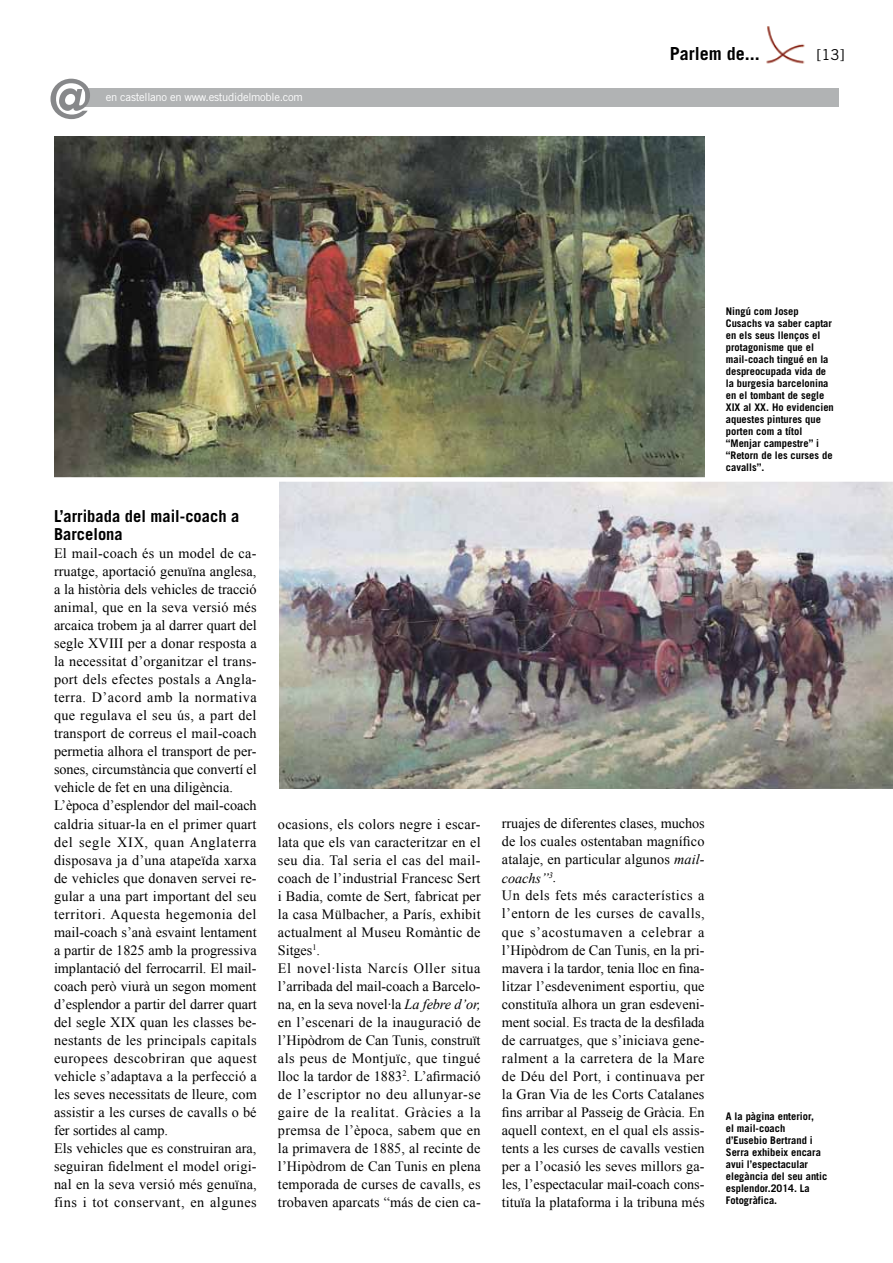
<style>
.page{position:relative;width:893px;height:1263px;background:#fff}
.page>*{position:absolute;margin:0;border:0;box-sizing:border-box;transform-origin:0 0}
.t1{font:700 18px "Trade Gothic";color:#000}
.t2{font:700 16.5px/18px "Trade Gothic";color:#000}
.t3{font:15px "Trade Gothic";color:#000}
.t4{font:14.25px/18px "Times New Roman";letter-spacing:.01em;color:#000}
.t5{font:11.25px "Trade Gothic";letter-spacing:-.025em;color:#fff}
.t6{font:700 10.5px/12px "Trade Gothic";color:#000}
.s1{font-style:italic}
</style>
<div class="page">
<img style="left:766px;top:26px;width:39px;height:38px">
<div style="left:86px;top:88px;width:753px;height:18px;background:#b1b3b4"></div>
<svg style="left:50px;top:79px;width:40px;height:40px"></svg>
<img style="left:54px;top:136px;width:651px;height:341px">
<img style="left:279px;top:482px;width:614px;height:307px">
<p class="t5" style="left:106px;top:90px;width:199px">en castellano en www.estudidelmoble.com</p>
<p class="t1" style="left:670px;top:42px;width:92px">Parlem de...</p>
<p class="t3" style="left:816px;top:46px;width:30px">[13]</p>
<p class="t6" style="left:726px;top:305px;width:109px">Ningú com Josep<br>Cusachs va saber captar en els seus llenços el protagonisme que el mail-coach tingué en la despreocupada vida de la burgesia barcelonina en el tombant de segle<br>XIX al XX. Ho evidencien aquestes pintures que porten com a títol “Menjar campestre” i “Retorn de les curses de cavalls”.</p>
<p class="t2" style="left:54px;top:507px;width:187px">L’arribada del mail-coach a<br>Barcelona</p>
<p class="t4" style="left:54px;top:544px;width:204px">El mail-coach és un model de ca&shy;rruatge, aportació genuïna anglesa, a la història dels vehicles de tracció animal, que en la seva versió més arcaica trobem ja al darrer quart del segle XVIII per a donar resposta a la necessitat d’organitzar el trans&shy;port dels efectes postals a Angla&shy;terra. D’acord amb la normativa que regulava el seu ús, a part del transport de correus el mail-coach permetia alhora el transport de per&shy;sones, circumstància que convertí el vehicle de fet en una diligència.<br>L’època d’esplendor del mail-coach caldria situar-la en el primer quart del segle XIX, quan Anglaterra disposava ja d’una atapeïda xarxa de vehicles que donaven servei re&shy;gular a una part important del seu territori. Aquesta hegemonia del mail-coach s’anà esvaint lentament a partir de 1825 amb la progressiva implantació del ferrocarril. El mail&shy;coach però viurà un segon moment d’esplendor a partir del darrer quart del segle XIX quan les classes be&shy;nestants de les principals capitals europees descobriran que aquest vehicle s’adaptava a la perfecció a les seves necessitats de lleure, com assistir a les curses de cavalls o bé fer sortides al camp.<br>Els vehicles que es construiran ara, seguiran fidelment el model origi&shy;nal en la seva versió més genuïna, fins i tot conservant, en algunes</p>
<p class="t4" style="left:278px;top:815px;width:204px">ocasions, els colors negre i escar&shy;lata que els van caracteritzar en el seu dia. Tal seria el cas del mail&shy;coach de l’industrial Francesc Sert i Badia, comte de Sert, fabricat per la casa Mülbacher, a París, exhibit actualment al Museu Romàntic de Sitges<sup>1</sup>.<br>El novel·lista Narcís Oller situa l’arribada del mail-coach a Barcelo&shy;na, en la seva novel·la <span class="s1">La febre d’or, </span>en l’escenari de la inauguració de l’Hipòdrom de Can Tunis, construït als peus de Montjuïc, que tingué lloc la tardor de 1883<sup>2</sup>. L’afirmació de l’escriptor no deu allunyar-se gaire de la realitat. Gràcies a la premsa de l’època, sabem que en la primavera de 1885, al recinte de l’Hipòdrom de Can Tunis en plena temporada de curses de cavalls, es trobaven aparcats “más de cien ca-</p>
<p class="t4" style="left:502px;top:814px;width:204px">rruajes de diferentes clases, muchos de los cuales ostentaban magnífico atalaje, en particular algunos <span class="s1">mail&shy;coachs”</span><sup>3</sup><span class="s1">.<br></span>Un dels fets més característics a l’entorn de les curses de cavalls, que s’acostumaven a celebrar a l’Hipòdrom de Can Tunis, en la pri&shy;mavera i la tardor, tenia lloc en fina&shy;litzar l’esdeveniment esportiu, que constituïa alhora un gran esdeveni&shy;ment social. Es tracta de la desfilada de carruatges, que s’iniciava gene&shy;ralment a la carretera de la Mare de Déu del Port, i continuava per la Gran Via de les Corts Catalanes fins arribar al Passeig de Gràcia. En aquell context, en el qual els assis&shy;tents a les curses de cavalls vestien per a l’ocasió les seves millors ga&shy;les, l’espectacular mail-coach cons&shy;tituïa la plataforma i la tribuna més</p>
<p class="t6" style="left:726px;top:1110px;width:103px">A la pàgina enterior,<br>el mail-coach d’Eusebio Bertrand i<br>Serra exhibeix encara avui l’espectacular elegància del seu antic esplendor.2014. La<br>Fotogràfica.</p>
</div>
